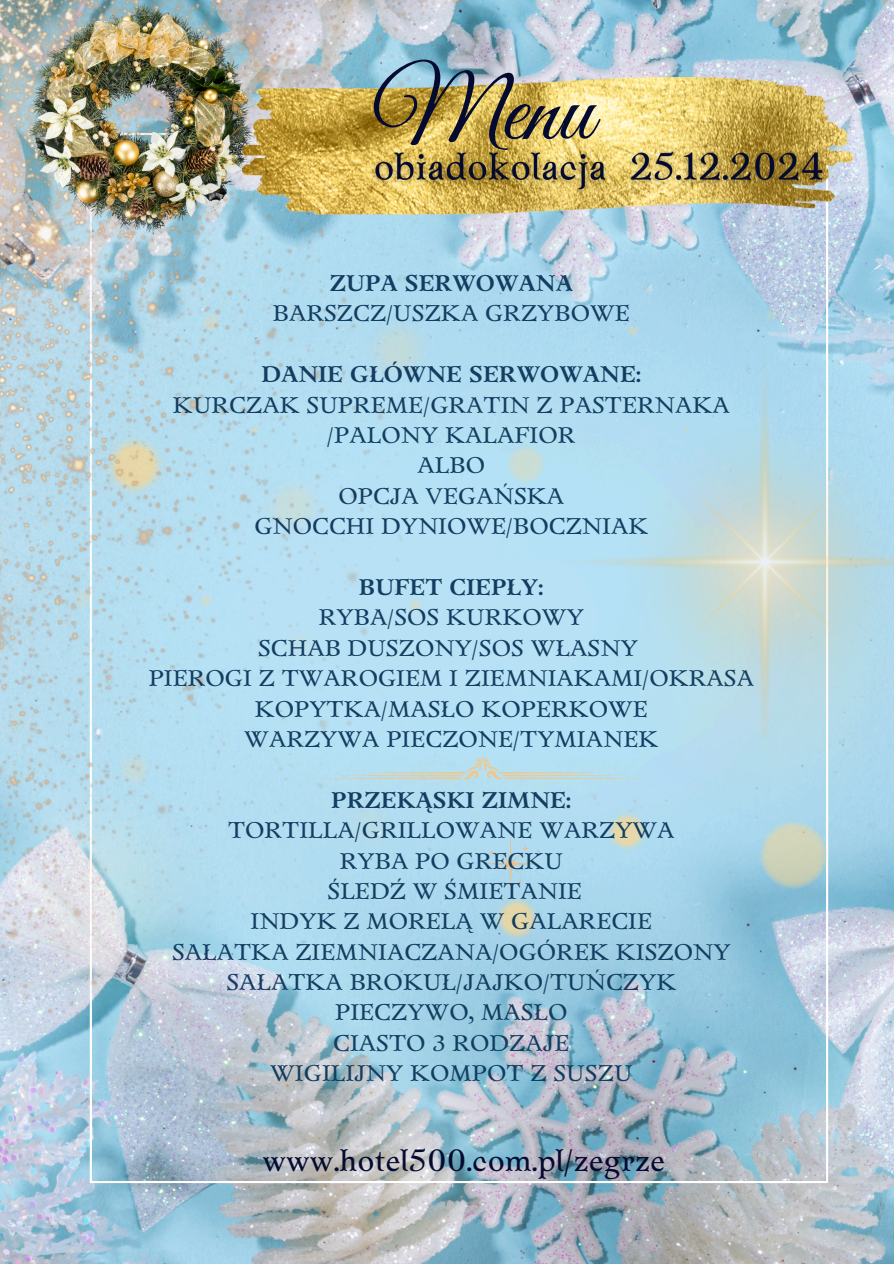
<style>
.page{position:relative;width:894px;height:1264px;background:#fff}
.page>*{position:absolute;margin:0;border:0;box-sizing:border-box;transform-origin:0 0}
.t1{font:97.5px "Great Vibes";color:#050a30}
.t2{font:30.9px "Zenaida";color:#050a30}
.t3{font:22.5px "Zenaida";color:#123d60}
.t4{font:700 22.5px "Zenaida";color:#123d60}
</style>
<div class="page">
<img style="left:0;top:0;width:893px;height:1263px">
<img style="left:90px;top:214px;width:737px;height:968px">
<img style="left:804px;top:308px;width:89px;height:705px">
<img style="left:0;top:0;width:804px;height:1143px">
<img style="left:27px;top:0;width:228px;height:237px">
<svg style="left:482px;top:835px;width:56px;height:56px;background:#b1d8e8"></svg>
<img style="left:538px;top:336px;width:355px;height:402px">
<svg style="left:306px;top:756px;width:353px;height:23px;background:#badce6"></svg>
<img style="left:242px;top:77px;width:612px;height:137px">
<img style="left:365px;top:142px;width:467px;height:60px">
<p class="t1" style="left:372px;top:56px;width:223px">Menu</p>
<p class="t4" style="left:330px;top:269px;width:244px">ZUPA SERWOWANA</p>
<p class="t3" style="left:273px;top:299px;width:358px">BARSZCZ/USZKA GRZYBOWE</p>
<p class="t4" style="left:261px;top:360px;width:381px">DANIE GŁÓWNE SERWOWANE:</p>
<p class="t3" style="left:173px;top:390px;width:558px">KURCZAK SUPREME/GRATIN Z PASTERNAKA</p>
<p class="t3" style="left:327px;top:421px;width:250px">/PALONY KALAFIOR</p>
<p class="t3" style="left:417px;top:451px;width:69px">ALBO</p>
<p class="t3" style="left:338px;top:482px;width:227px">OPCJA VEGAŃSKA</p>
<p class="t3" style="left:254px;top:512px;width:395px">GNOCCHI DYNIOWE/BOCZNIAK</p>
<p class="t4" style="left:359px;top:573px;width:186px">BUFET CIEPŁY:</p>
<p class="t3" style="left:319px;top:603px;width:266px">RYBA/SOS KURKOWY</p>
<p class="t3" style="left:258px;top:633px;width:381px">SCHAB DUSZONY/SOS WŁASNY</p>
<p class="t3" style="left:149px;top:664px;width:606px">PIEROGI Z TWAROGIEM I ZIEMNIAKAMI/OKRASA</p>
<p class="t3" style="left:255px;top:694px;width:394px">KOPYTKA/MASŁO KOPERKOWE</p>
<p class="t3" style="left:244px;top:725px;width:415px">WARZYWA PIECZONE/TYMIANEK</p>
<p class="t4" style="left:331px;top:785px;width:241px">PRZEKĄSĄ KI ZIMNE:</p>
<p class="t3" style="left:228px;top:816px;width:448px">TORTILLA/GRILLOWANE WARZYWA</p>
<p class="t3" style="left:340px;top:846px;width:224px">RYBA PO GRECKU</p>
<p class="t3" style="left:327px;top:876px;width:256px">ŚLEDŹ W ŚMIETANIE</p>
<p class="t3" style="left:250px;top:907px;width:403px">INDYK Z MORELĄ W GALARECIE</p>
<p class="t3" style="left:172px;top:937px;width:560px">SAŁATKA ZIEMNIACZANA/OGÓREK KISZONY</p>
<p class="t3" style="left:226px;top:968px;width:451px">SAŁATKA BROKUŁ/JAJKO/TUŃCZYK</p>
<p class="t3" style="left:335px;top:998px;width:234px">PIECZYWO, MASŁO</p>
<p class="t3" style="left:333px;top:1028px;width:238px">CIASTO 3 RODZAJE</p>
<p class="t3" style="left:270px;top:1059px;width:364px">WIGILIJNY KOMPOT Z SUSZU</p>
<p class="t2" style="left:262px;top:1140px;width:404px">www.hotel500.com.pl/zegrze</p>
</div>
